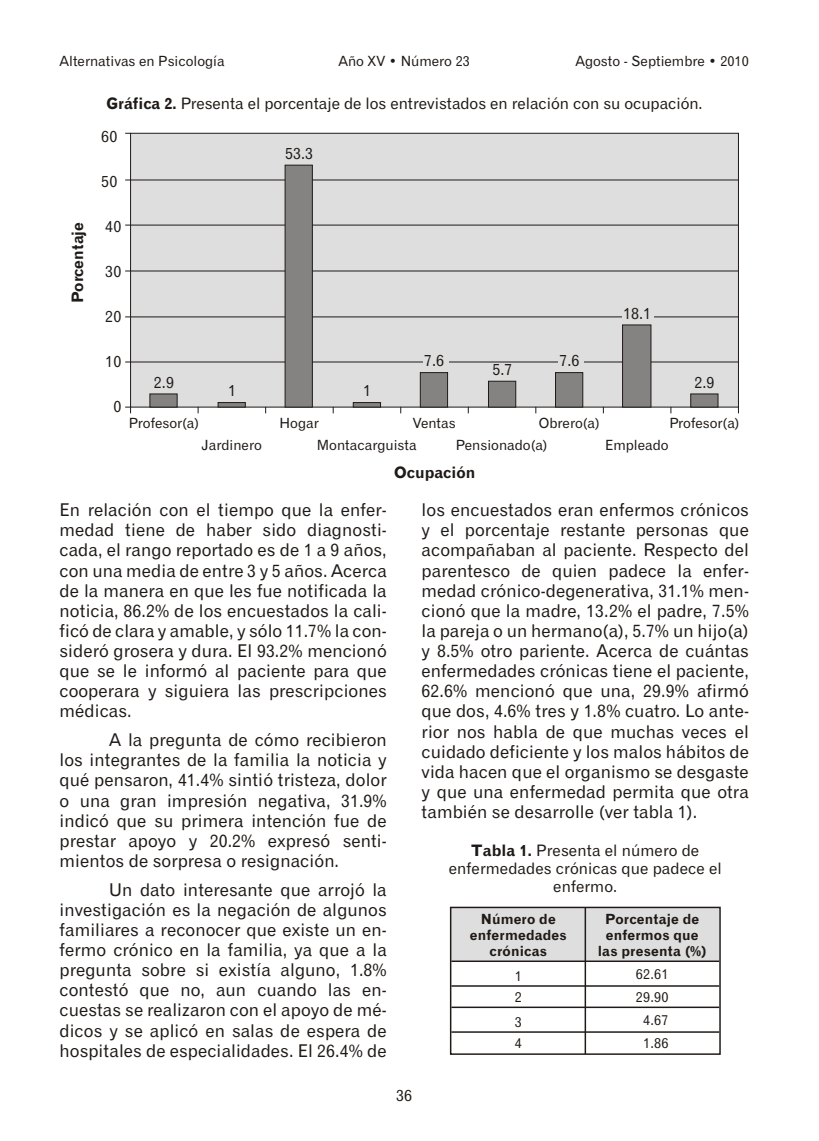
<style>
.page{position:relative;width:819px;height:1141px;background:#fff}
.page>*{position:absolute;margin:0;border:0;box-sizing:border-box;transform-origin:0 0}
.t1{font:17.5px/20.1px "Gothic 720 BT";letter-spacing:.005em;color:#1f1a17;text-align:justify}
.t2{font:15.75px/17.8px "Gothic 720 BT";color:#1f1a17;text-align:center}
.t3{font:700 15.75px "Gothic 720 BT";color:#1f1a17}
.t4{font:14px/21.7px "Gothic 720 BT";color:#1f1a17}
.t5{font:700 14px/15.9px "Gothic 720 BT";letter-spacing:.01em;color:#1f1a17;text-align:center}
.s1{font-weight:700}
.s2{color:#fff}
</style>
<div class="page">
<div style="left:451px;top:908px;width:134px;height:53px;background:#dedede"></div>
<div style="left:585px;top:908px;width:134px;height:53px;background:#dedede"></div>
<div style="left:450px;top:907px;width:271px;height:148px;border:1px solid #1f1a17"></div>
<hr style="left:451px;top:961px;width:268px;height:1px;background:#1f1a17">
<hr style="left:451px;top:985px;width:268px;height:2px;background:#1f1a17">
<hr style="left:451px;top:1007px;width:268px;height:1px;background:#1f1a17">
<hr style="left:451px;top:1031px;width:268px;height:2px;background:#1f1a17">
<hr style="left:585px;top:907px;width:1px;height:147px;background:#1f1a17">
<div style="left:130px;top:132px;width:609px;height:276px;background:#dedede"></div>
<hr style="left:131px;top:179px;width:607px;height:1px;background:#1f1a17">
<hr style="left:131px;top:225px;width:607px;height:1px;background:#1f1a17">
<hr style="left:131px;top:271px;width:607px;height:1px;background:#1f1a17">
<hr style="left:131px;top:362px;width:607px;height:1px;background:#1f1a17">
<hr style="left:131px;top:316px;width:607px;height:1px;background:#1f1a17">
<svg style="left:149px;top:393px;width:29px;height:15px"></svg>
<svg style="left:217px;top:402px;width:29px;height:6px"></svg>
<svg style="left:284px;top:164px;width:29px;height:244px;background:#7f7c7c"></svg>
<svg style="left:352px;top:402px;width:30px;height:6px"></svg>
<svg style="left:419px;top:372px;width:30px;height:36px"></svg>
<svg style="left:487px;top:380px;width:30px;height:28px"></svg>
<svg style="left:555px;top:372px;width:29px;height:36px"></svg>
<svg style="left:622px;top:324px;width:30px;height:84px;background:#7d7a7a"></svg>
<svg style="left:690px;top:393px;width:29px;height:15px"></svg>
<hr style="left:423px;top:361px;width:26px;height:2px;background:#dedede">
<hr style="left:558px;top:361px;width:26px;height:2px;background:#dedede">
<hr style="left:622px;top:316px;width:31px;height:2px;background:#dedede">
<p class="t4" style="left:60px;top:51px;width:167px">Alternativas en Psicología</p>
<p class="t4" style="left:338px;top:51px;width:133px">Año XV • Número 23</p>
<p class="t4" style="left:575px;top:51px;width:175px">Agosto - Septiembre • 2010</p>
<p class="t2" style="left:106px;top:96px;width:598px"><span class="s1">Gráfica 2.</span> Presenta el porcentaje de los entrevistados en relación con su ocupación.</p>
<p class="t3" style="left:71px;top:303px;width:83px;rotate:-90deg">Porcentaje</p>
<p class="t2" style="left:101px;top:129px;width:18px">60</p>
<p class="t2" style="left:101px;top:174px;width:18px">50</p>
<p class="t2" style="left:105px;top:219px;width:18px">40</p>
<p class="t2" style="left:105px;top:264px;width:18px">30</p>
<p class="t2" style="left:105px;top:309px;width:18px">20</p>
<p class="t2" style="left:105px;top:354px;width:18px">10</p>
<p class="t2" style="left:113px;top:399px;width:10px">0</p>
<p class="t2" style="left:154px;top:375px;width:22px">2.9</p>
<p class="t4" style="left:129px;top:414px;width:72px">Profesor(a)</p>
<p class="t2" style="left:228px;top:383px;width:10px">1</p>
<p class="t4" style="left:202px;top:436px;width:62px">Jardinero</p>
<p class="t2" style="left:285px;top:146px;width:30px">53.3</p>
<p class="t2" style="left:363px;top:383px;width:10px">1</p>
<p class="t2" style="left:424px;top:353px;width:22px">7.6</p>
<p class="t2" style="left:560px;top:353px;width:22px">7.6</p>
<p class="t2" style="left:492px;top:362px;width:22px">5.7</p>
<p class="t2" style="left:623px;top:306px;width:30px">18.1</p>
<p class="t2" style="left:695px;top:375px;width:22px">2.9</p>
<p class="t4" style="left:539px;top:414px;width:62px">Obrero(a)</p>
<p class="t4" style="left:669px;top:414px;width:72px">Profesor(a)</p>
<p class="t4" style="left:317px;top:414px;width:101px;text-indent:-37px">Hogar<br>Montacarguista</p>
<p class="t4" style="left:413px;top:414px;width:44px">Ventas</p>
<p class="t4" style="left:456px;top:436px;width:93px">Pensionado(a)</p>
<p class="t4" style="left:605px;top:436px;width:65px">Empleado</p>
<p class="t3" style="left:394px;top:466px;width:83px">Ocupación</p>
<p class="t1" style="left:60px;top:502px;width:329px">En re la ción con el tiempo que la en fer - medad tiene de haber sido diag nos ti&shy;cada, el rango re por tado es de 1 a 9 años, con una media de entre 3 y 5 años. Acerca de la ma nera en que les fue noti fi cada la no ticia, 86.2% de los en cues tados la ca li - ficó de clara y amable, y sólo 11.7% la con - sideró gro sera y dura. El 93.2% men cionó que se le in formó al pa ciente para que coo pe rara y si guiera las pres crip ciones mé dicas.</p>
<p class="t1" style="left:60px;top:732px;width:329px;text-indent:50px">A la pre gunta de cómo re cibieron los in te grantes de la fa milia la no ticia y qué pen saron, 41.4% sintió tristeza, dolor o una gran im pre sión ne ga tiva, 31.9% indicó que su pri mera in ten ción fue de prestar apoyo y 20.2% ex presó sen ti - mientos de sor presa o re sig na ción.</p>
<p class="t1" style="left:60px;top:881px;width:329px;text-indent:50px">Un dato in te re sante que arrojó la in ves ti ga ción es la ne ga ción de al gunos fa mi liares a re co nocer que existe un en - fermo cró nico en la fa milia, ya que a la pre gunta sobre si existía al guno, 1.8% con testó que no, aun cuando las en - cuestas se rea li zaron con el apoyo de mé - dicos y se aplicó en salas de es pera de hos pi tales de es pe cia li dades. El 26.4% de</p>
<p class="t1" style="left:422px;top:502px;width:329px">los en cues tados eran en fermos cró nicos y el por cen taje res tante per sonas que acom pa ñaban al pa ciente. Res pecto del pa ren tesco de quien padece la en fer - medad crónico-de ge ne ra tiva, 31.1% men - cionó que la madre, 13.2% el padre, 7.5% la pa reja o un hermano(a), 5.7% un hijo(a) y 8.5% otro pa riente. Acerca de cuántas en fer me dades cró nicas tiene el pa ciente, 62.6% men cionó que una, 29.9% afirmó que dos, 4.6% tres y 1.8% cuatro. Lo an te - rior nos habla de que mu chas veces el cui dado de fi ciente y los malos há bitos de vida hacen que el or ga nismo se desgaste y que una en fer medad per mita que otra tam bién se de sa rrolle (ver tabla 1).</p>
<p class="t2" style="left:449px;top:843px;width:275px"><span class="s1">Tabla 1.</span> Pre senta el nú mero de<br>en fer me dades cró nicas que pa dece el en fermo.</p>
<p class="t5" style="left:470px;top:912px;width:98px">Nú me ro de<br>en fer me da des cró ni cas</p>
<p class="t5" style="left:598px;top:912px;width:111px">Por cen ta je de en fer mos que las pre sen ta (%)</p>
<p class="t4" style="left:515px;top:966px;width:9px">1</p>
<p class="t4" style="left:636px;top:964px;width:34px">62.61</p>
<p class="t4" style="left:515px;top:987px;width:9px">2</p>
<p class="t4" style="left:636px;top:987px;width:34px">29.90</p>
<p class="t4" style="left:515px;top:1012px;width:9px">3</p>
<p class="t4" style="left:636px;top:1010px;width:34px"><span class="s2">0</span>4.67</p>
<p class="t4" style="left:515px;top:1033px;width:9px">4</p>
<p class="t4" style="left:636px;top:1033px;width:34px"><span class="s2">0</span>1.86</p>
<p class="t2" style="left:396px;top:1088px;width:17px">36</p>
</div>
